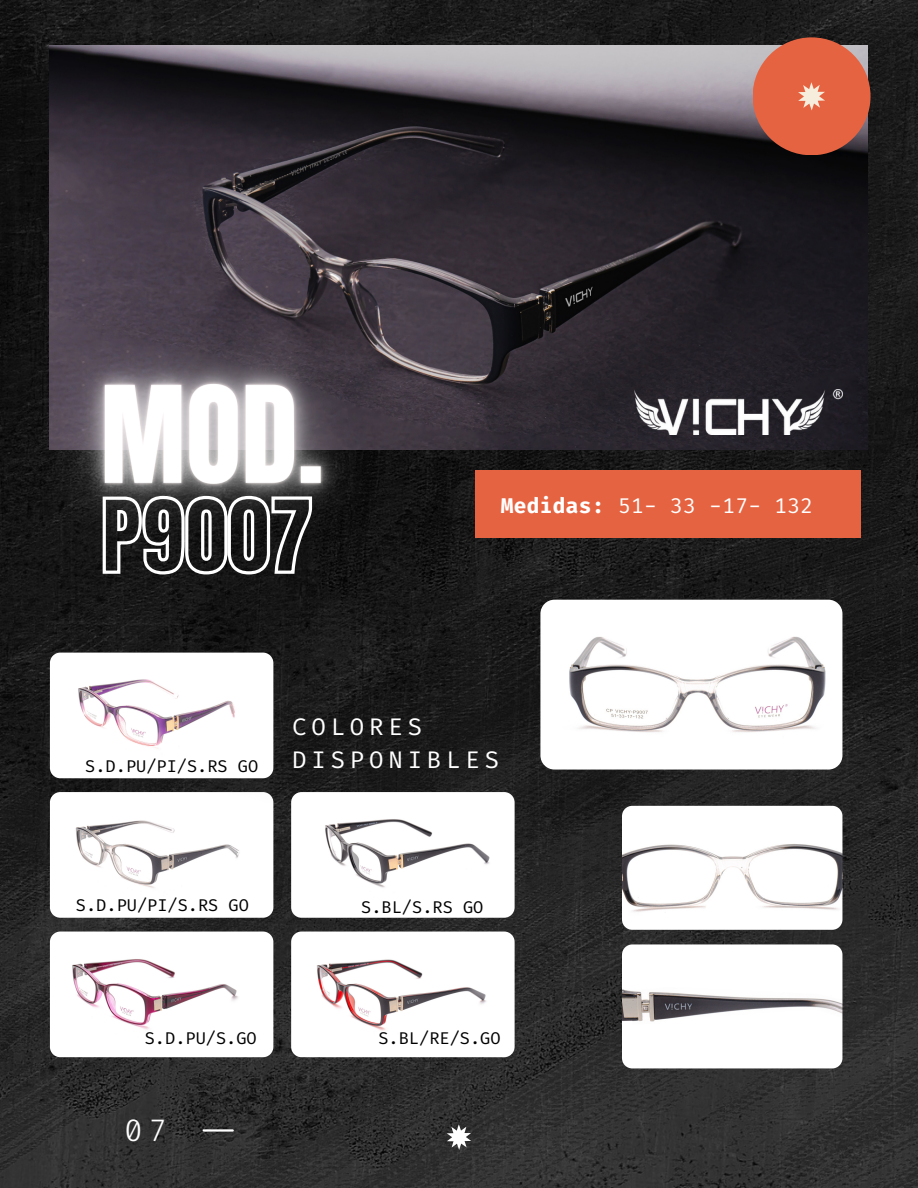
<style>
.page{position:relative;width:918px;height:1188px;background:#fff}
.page>*{position:absolute;margin:0;border:0;box-sizing:border-box;transform-origin:0 0}
.t1{font:300 31.05px "Fira Code";color:#fff}
.t2{font:24px "Fira Code";letter-spacing:.205em;color:#fff}
.t3{font:21.3px "Fira Code";letter-spacing:.015em;color:#fff}
.t4{font:16.95px "Fira Code";color:#000}
.s1{font-weight:700}
</style>
<div class="page">
<img style="left:0;top:0;width:918px;height:1188px">
<img style="left:50px;top:45px;width:818px;height:404px">
<hr style="left:204px;top:1129px;width:29px;height:3px;background:#fff">
<div style="left:475px;top:470px;width:386px;height:68px;background:#e66341"></div>
<img style="left:0;top:247px;width:429px;height:380px">
<div style="left:753px;top:37px;width:118px;height:118px;background:#e66341;border-radius:50%"></div>
<svg style="left:798px;top:82px;width:27px;height:28px"></svg>
<svg style="left:447px;top:1124px;width:24px;height:26px"></svg>
<img style="left:635px;top:389px;width:208px;height:45px">
<img style="left:50px;top:653px;width:223px;height:125px;border-radius:10px">
<img style="left:540px;top:600px;width:302px;height:170px;border-radius:14px">
<img style="left:622px;top:806px;width:220px;height:124px;border-radius:10px">
<img style="left:622px;top:944px;width:220px;height:124px;border-radius:10px">
<img style="left:50px;top:792px;width:223px;height:126px;border-radius:10px">
<img style="left:50px;top:932px;width:223px;height:125px;border-radius:10px">
<img style="left:291px;top:792px;width:224px;height:126px;border-radius:10px">
<img style="left:291px;top:932px;width:224px;height:125px;border-radius:10px">
<svg style="left:101px;top:494px;width:213px;height:82px"></svg>
<p class="t3" style="left:501px;top:492px;width:314px"><span class="s1">Medidas:</span> 51- 33 -17- 132</p>
<p class="t4" style="left:85px;top:756px;width:175px">S.D.PU/PI/S.RS GO</p>
<p class="t2" style="left:292px;top:711px;width:131px">COLORES</p>
<p class="t2" style="left:292px;top:744px;width:208px">DISPONIBLES</p>
<p class="t4" style="left:76px;top:895px;width:175px">S.D.PU/PI/S.RS GO</p>
<p class="t4" style="left:145px;top:1028px;width:113px">S.D.PU/S.GO</p>
<p class="t1" style="left:124px;top:1110px;width:45px">07</p>
<p class="t4" style="left:361px;top:896px;width:124px">S.BL/S.RS GO</p>
<p class="t4" style="left:378px;top:1028px;width:124px">S.BL/RE/S.GO</p>
</div>
